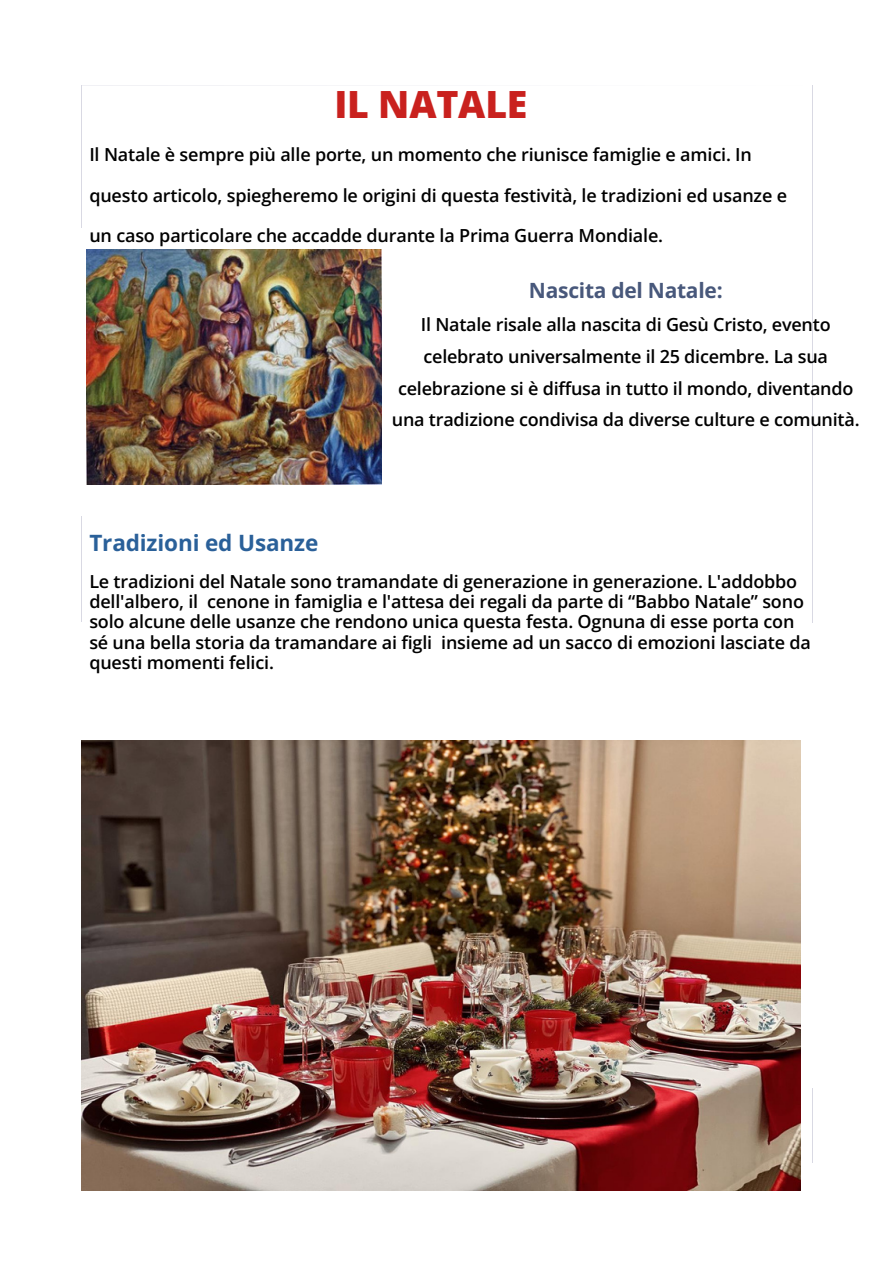
<style>
.page{position:relative;width:893px;height:1264px;background:#fff}
.page>*{position:absolute;margin:0;border:0;box-sizing:border-box;transform-origin:0 0}
.t1{font:800 37.5px "Open Sans";letter-spacing:-.005em;color:#c9211e}
.t2{font:700 22.5px "Open Sans";letter-spacing:-.005em;color:#2a6099}
.t3{font:700 21px "Open Sans";letter-spacing:-.015em;color:#48587b}
.t4{font:600 18px/20.2px "Open Sans";letter-spacing:-.01em;color:#000}
</style>
<div class="page">
<svg style="left:81px;top:516px;width:1px;height:71px"></svg>
<hr style="left:81px;top:587px;width:1px;height:35px;background:#d9d9e3">
<hr style="left:812px;top:1088px;width:1px;height:34px;background:#d9d9e3">
<hr style="left:812px;top:1122px;width:1px;height:41px;background:#d9d9e3">
<hr style="left:81px;top:85px;width:730px;height:1px;background:#d9d9e3">
<hr style="left:81px;top:85px;width:1px;height:60px;background:#d9d9e3">
<hr style="left:811px;top:85px;width:1px;height:60px;background:#d9d9e3">
<svg style="left:81px;top:145px;width:1px;height:48px"></svg>
<hr style="left:81px;top:193px;width:1px;height:34px;background:#d9d9e3">
<hr style="left:811px;top:193px;width:1px;height:34px;background:#d9d9e3">
<hr style="left:812px;top:227px;width:1px;height:40px;background:#d9d9e3">
<svg style="left:812px;top:267px;width:1px;height:72px"></svg>
<hr style="left:812px;top:339px;width:1px;height:34px;background:#d9d9e3">
<hr style="left:812px;top:373px;width:1px;height:35px;background:#d9d9e3">
<hr style="left:812px;top:408px;width:1px;height:34px;background:#d9d9e3">
<hr style="left:812px;top:442px;width:1px;height:34px;background:#d9d9e3">
<hr style="left:812px;top:476px;width:1px;height:41px;background:#d9d9e3">
<hr style="left:811px;top:588px;width:1px;height:34px;background:#d9d9e3">
<img style="left:87px;top:249px;width:294px;height:235px">
<img style="left:81px;top:741px;width:719px;height:448px">
<p class="t1" style="left:334px;top:78px;width:195px">IL NATALE</p>
<p class="t4" style="left:89px;top:144px;width:664px">Il Natale è sempre più alle porte, un momento che riunisce famiglie e amici. In</p>
<p class="t4" style="left:89px;top:185px;width:699px">questo articolo, spiegheremo le origini di questa festività, le tradizioni ed usanze e</p>
<p class="t4" style="left:89px;top:225px;width:575px">un caso particolare che accadde durante la Prima Guerra Mondiale.</p>
<p class="t3" style="left:529px;top:275px;width:195px">Nascita del Natale:</p>
<p class="t4" style="left:421px;top:314px;width:411px">Il Natale risale alla nascita di Gesù Cristo, evento</p>
<p class="t4" style="left:423px;top:346px;width:406px">celebrato universalmente il 25 dicembre. La sua</p>
<p class="t4" style="left:398px;top:377px;width:457px">celebrazione si è diffusa in tutto il mondo, diventando</p>
<p class="t4" style="left:392px;top:409px;width:469px">una tradizione condivisa da diverse culture e comunità.</p>
<p class="t2" style="left:89px;top:526px;width:230px">Tradizioni ed Usanze</p>
<p class="t4" style="left:89px;top:570px;width:723px">Le tradizioni del Natale sono tramandate di generazione in generazione. L'addobbo dell'albero, il cenone in famiglia e l'attesa dei regali da parte di “Babbo Natale” sono solo alcune delle usanze che rendono unica questa festa. Ognuna di esse porta con sé una bella storia da tramandare ai figli insieme ad un sacco di emozioni lasciate da questi momenti felici.</p>
</div>
